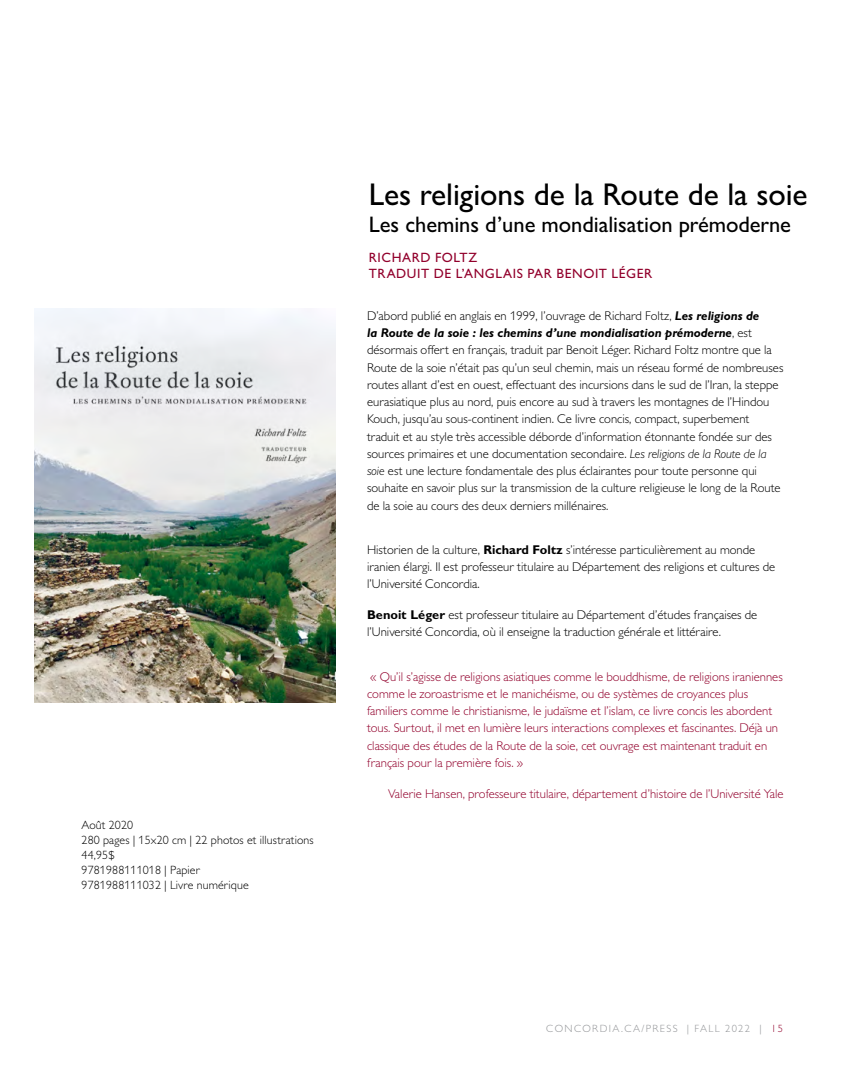
<style>
.page{position:relative;width:864px;height:1080px;background:#fff}
.page>*{position:absolute;margin:0;border:0;box-sizing:border-box;transform-origin:0 0}
.HEADERS1{font:500 31.5px "Gill Sans MT Pro";color:#000}
.HEADERS2{font:500 22.5px "Gill Sans MT Pro";color:#000}
.SUBHEADERS{font:500 13.5px/16.2px "Gill Sans MT Pro";letter-spacing:.045em;color:#92002c}
.Body_text{font:300 12.75px/17.2px "Gill Sans MT Pro";color:#000}
.Body_text-2{font:300 12.75px/17.2px "Gill Sans MT Pro";color:#92002c}
.Book_details{font:300 12px "Gill Sans MT Pro";letter-spacing:.01em;color:#000}
.t1{font:300 10.5px "Gill Sans MT Pro";letter-spacing:.13em;color:#939598}
.s1{font-weight:700;font-style:italic}
.s2{font-style:italic}
.s3{font-weight:700}
.s4{color:#92002c}
</style>
<div class="page">
<img style="left:34px;top:309px;width:302px;height:394px">
<p class="Book_details" style="left:82px;top:818px;width:53px">Août 2020</p>
<p class="Book_details" style="left:82px;top:833px;width:234px">280 pages | 15x20 cm | 22 photos et illustrations</p>
<p class="Book_details" style="left:82px;top:848px;width:34px">44,95$</p>
<p class="Book_details" style="left:82px;top:863px;width:120px">9781988111018 | Papier</p>
<p class="Book_details" style="left:82px;top:878px;width:169px">9781988111032 | Livre numérique</p>
<h1 class="HEADERS1" style="left:369px;top:175px;width:440px">Les religions de la Route de la soie</h1>
<h2 class="HEADERS2" style="left:369px;top:211px;width:424px">Les chemins d’une mondialisation prémoderne</h2>
<h3 class="SUBHEADERS" style="left:369px;top:249px;width:285px">RICHARD FOLTZ<br>TRADUIT DE L’ANGLAIS PAR BENOIT LÉGER</h3>
<p class="Body_text" style="left:367px;top:307px;width:418px">D’abord publié en anglais en 1999, l’ouvrage de Richard Foltz, <span class="s1">Les religions de<br>la Route de la soie : les chemins d’une mondialisation prémoderne</span>, est désormais offert en français, traduit par Benoit Léger. Richard Foltz montre que la Route de la soie n’était pas qu’un seul chemin, mais un réseau formé de nombreuses routes allant d’est en ouest, effectuant des incursions dans le sud de l’Iran, la steppe eurasiatique plus au nord, puis encore au sud à travers les montagnes de l’Hindou Kouch, jusqu’au sous-continent indien. Ce livre concis, compact, superbement traduit et au style très accessible déborde d’information étonnante fondée sur des sources primaires et une documentation secondaire. <span class="s2">Les religions de la Route de la soie</span> est une lecture fondamentale des plus éclairantes pour toute personne qui souhaite en savoir plus sur la transmission de la culture religieuse le long de la Route de la soie au cours des deux derniers millénaires.</p>
<p class="Body_text" style="left:367px;top:541px;width:410px">Historien de la culture, <span class="s3">Richard Foltz</span> s’intéresse particulièrement au monde iranien élargi. Il est professeur titulaire au Département des religions et cultures de l’Université Concordia.</p>
<p class="Body_text" style="left:367px;top:606px;width:392px"><span class="s3">Benoit Léger</span> est professeur titulaire au Département d’études françaises de l’Université Concordia, où il enseigne la traduction générale et littéraire.</p>
<p class="Body_text-2" style="left:367px;top:668px;width:417px">« Qu’il s’agisse de religions asiatiques comme le bouddhisme, de religions iraniennes comme le zoroastrisme et le manichéisme, ou de systèmes de croyances plus familiers comme le christianisme, le judaïsme et l’islam, ce livre concis les abordent tous. Surtout, il met en lumière leurs interactions complexes et fascinantes. Déjà un classique des études de la Route de la soie, cet ouvrage est maintenant traduit en français pour la première fois. »</p>
<p class="Body_text-2" style="left:388px;top:785px;width:397px">Valerie Hansen, professeure titulaire, département d’histoire de l’Université Yale</p>
<p class="t1" style="left:546px;top:1022px;width:238px">CONCORDIA.CA/PRESS | FALL 2022 | <span class="s4">15</span></p>
</div>
